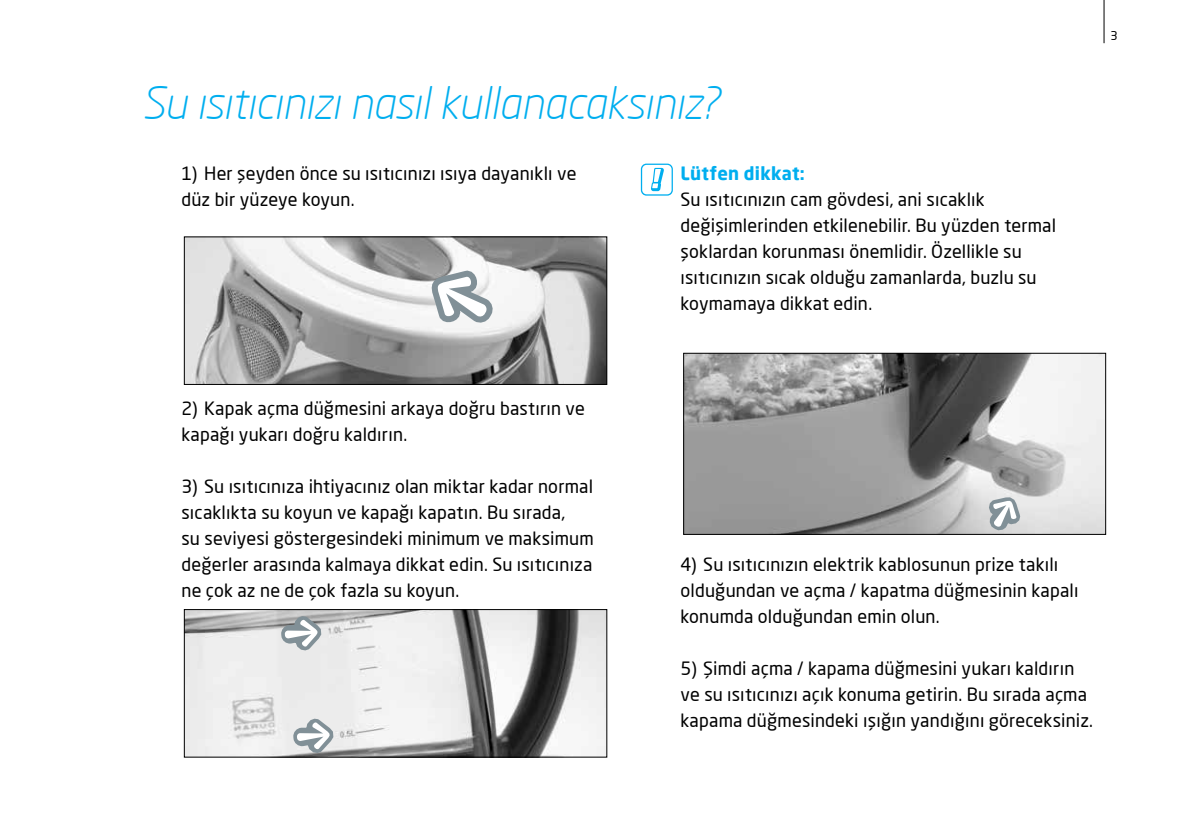
<style>
.page{position:relative;width:1191px;height:840px;background:#fff}
.page>*{position:absolute;margin:0;border:0;box-sizing:border-box;transform-origin:0 0}
.t1{font:italic 300 44px "Neo Sans Pro";letter-spacing:-.01em;color:#00aeef}
.t2{font:18px/26px "Neo Sans Pro";letter-spacing:.01em;color:#000}
.t3{font:700 18px "Neo Sans Pro";letter-spacing:.01em;color:#00aeef}
.t4{font:12px "Neo Sans Pro";color:#000}
</style>
<div class="page">
<hr style="left:1103px;top:0;width:1px;height:43px;background:#000">
<svg style="left:641px;top:163px;width:32px;height:32px"></svg>
<img style="left:186px;top:239px;width:419px;height:143px">
<svg style="left:405px;top:257px;width:84px;height:75px"></svg>
<img style="left:685px;top:355px;width:419px;height:177px">
<div style="left:683px;top:353px;width:423px;height:181px;border:1px solid #000"></div>
<svg style="left:979px;top:467px;width:60px;height:66px;background:#c1c3c3"></svg>
<img style="left:186px;top:611px;width:419px;height:143px">
<div style="left:184px;top:609px;width:423px;height:147px;border:1px solid #000"></div>
<svg style="left:275px;top:613px;width:80px;height:49px;background:#d1d3d4"></svg>
<svg style="left:287px;top:716px;width:80px;height:42px"></svg>
<h1 class="t1" style="left:142px;top:76px;width:579px">Su ısıtıcınızı nasıl kullanacaksınız?</h1>
<p class="t2" style="left:181px;top:160px;width:396px">1) Her şeyden önce su ısıtıcınızı ısıya dayanıklı ve düz bir yüzeye koyun.</p>
<p class="t3" style="left:680px;top:162px;width:126px">Lütfen dikkat:</p>
<p class="t2" style="left:680px;top:186px;width:377px">Su ısıtıcınızın cam gövdesi, ani sıcaklık değişimlerinden etkilenebilir. Bu yüzden termal şoklardan korunması önemlidir. Özellikle su ısıtıcınızın sıcak olduğu zamanlarda, buzlu su koymamaya dikkat edin.</p>
<p class="t4" style="left:1110px;top:28px;width:9px">3</p>
<p class="t2" style="left:181px;top:394px;width:405px">2) Kapak açma düğmesini arkaya doğru bastırın ve kapağı yukarı doğru kaldırın.</p>
<p class="t2" style="left:181px;top:472px;width:414px">3) Su ısıtıcınıza ihtiyacınız olan miktar kadar normal sıcaklıkta su koyun ve kapağı kapatın. Bu sırada,<br>su seviyesi göstergesindeki minimum ve maksimum değerler arasında kalmaya dikkat edin. Su ısıtıcınıza ne çok az ne de çok fazla su koyun.</p>
<p class="t2" style="left:680px;top:550px;width:399px">4) Su ısıtıcınızın elektrik kablosunun prize takılı olduğundan ve açma / kapatma düğmesinin kapalı konumda olduğundan emin olun.</p>
<p class="t2" style="left:680px;top:654px;width:414px">5) Şimdi açma / kapama düğmesini yukarı kaldırın ve su ısıtıcınızı açık konuma getirin. Bu sırada açma kapama düğmesindeki ışığın yandığını göreceksiniz.</p>
</div>
